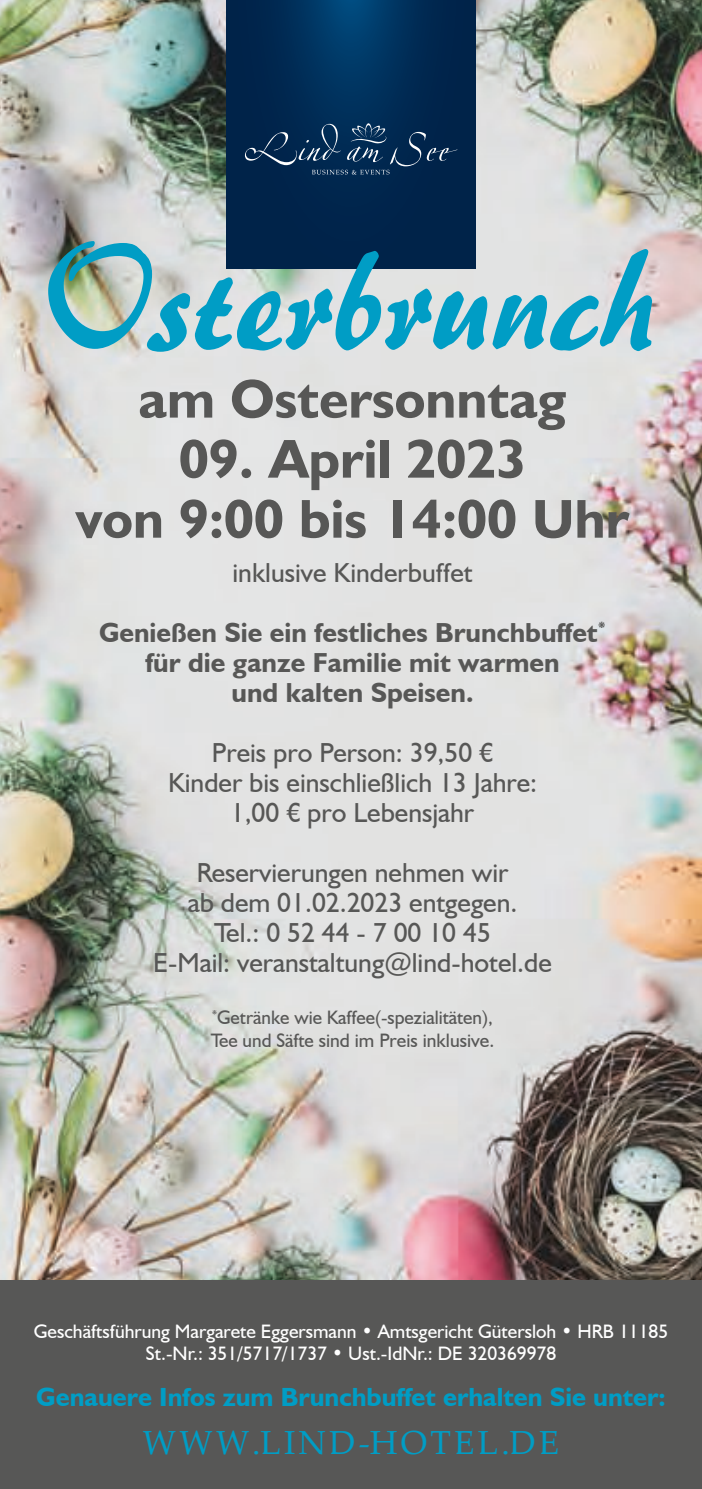
<style>
.page{position:relative;width:702px;height:1489px;background:#fff}
.page>*{position:absolute;margin:0;border:0;box-sizing:border-box;transform-origin:0 0}
.t1{font:138px "Brush 445 BT";letter-spacing:-.015em;color:#009dc5}
.t2{font:700 55px/60px "Humanist 521 BT";color:#575756;text-align:center}
.t3{font:33.25px "Palatino Linotype";letter-spacing:.1em;color:#009dc5}
.t4{font:27.5px/30px "Humanist 521 BT";color:#575756;text-align:center}
.t5{font:700 27.5px/60px "Humanist 521 BT";color:#575756;text-align:center}
.t6{font:700 26.25px "Humanist 521 BT";color:#009dc5}
.t7{font:19.5px/22.2px "Humanist 521 BT";color:#fff;text-align:center}
.t8{font:19.5px/22.2px "Humanist 521 BT";color:#575756}
.s1{font-weight:400}
</style>
<div class="page">
<img style="left:0;top:0;width:702px;height:1280px">
<div style="left:0;top:1280px;width:702px;height:208px;background:#575756"></div>
<svg style="left:227px;top:0;width:248px;height:268px;fill:#00244b"></svg>
<svg style="left:245px;top:123px;width:212px;height:51px"></svg>
<h1 class="t1" style="left:43px;top:241px;width:621px">Osterbrunch</h1>
<h2 class="t2" style="left:138px;top:374px;width:429px">am Ostersonntag</h2>
<h2 class="t2" style="left:76px;top:434px;width:554px">09. April 2023<br>von 9:00 bis 14:00 Uhr</h2>
<p class="t5" style="left:99px;top:545px;width:508px"><span class="s1">inklusive Kinderbuffet<br></span>Genießen Sie ein festliches Brunchbuffet<sup>*</sup></p>
<p class="t5" style="left:145px;top:650px;width:416px;line-height:30px">für die ganze Familie mit warmen und kalten Speisen.</p>
<p class="t4" style="left:168px;top:740px;width:370px">Preis pro Person: 39,50 €<br>Kinder bis einschließlich 13 Jahre:<br>1,00 € pro Lebensjahr</p>
<p class="t4" style="left:153px;top:860px;width:400px">Reservierungen nehmen wir<br>ab dem 01.02.2023 entgegen.<br>Tel.: 0 52 44 - 7 00 10 45<br>E-Mail: veranstaltung@lind-hotel.de</p>
<p class="t8" style="left:211px;top:1008px;width:285px"><sup>*</sup>Getränke wie Kaffee(-spezialitäten),<br>Tee und Säfte sind im Preis inklusive.</p>
<p class="t7" style="left:34px;top:1321px;width:636px">Geschäftsführung Margarete Eggersmann • Amtsgericht Gütersloh • HRB 11185<br>St.-Nr.: 351/5717/1737 • Ust.-IdNr.: DE 320369978</p>
<p class="t6" style="left:36px;top:1386px;width:630px">Genauere Infos zum Brunchbuffet erhalten Sie unter:</p>
<p class="t3" style="left:143px;top:1422px;width:418px">WWW.LIND-HOTEL.DE</p>
</div>
